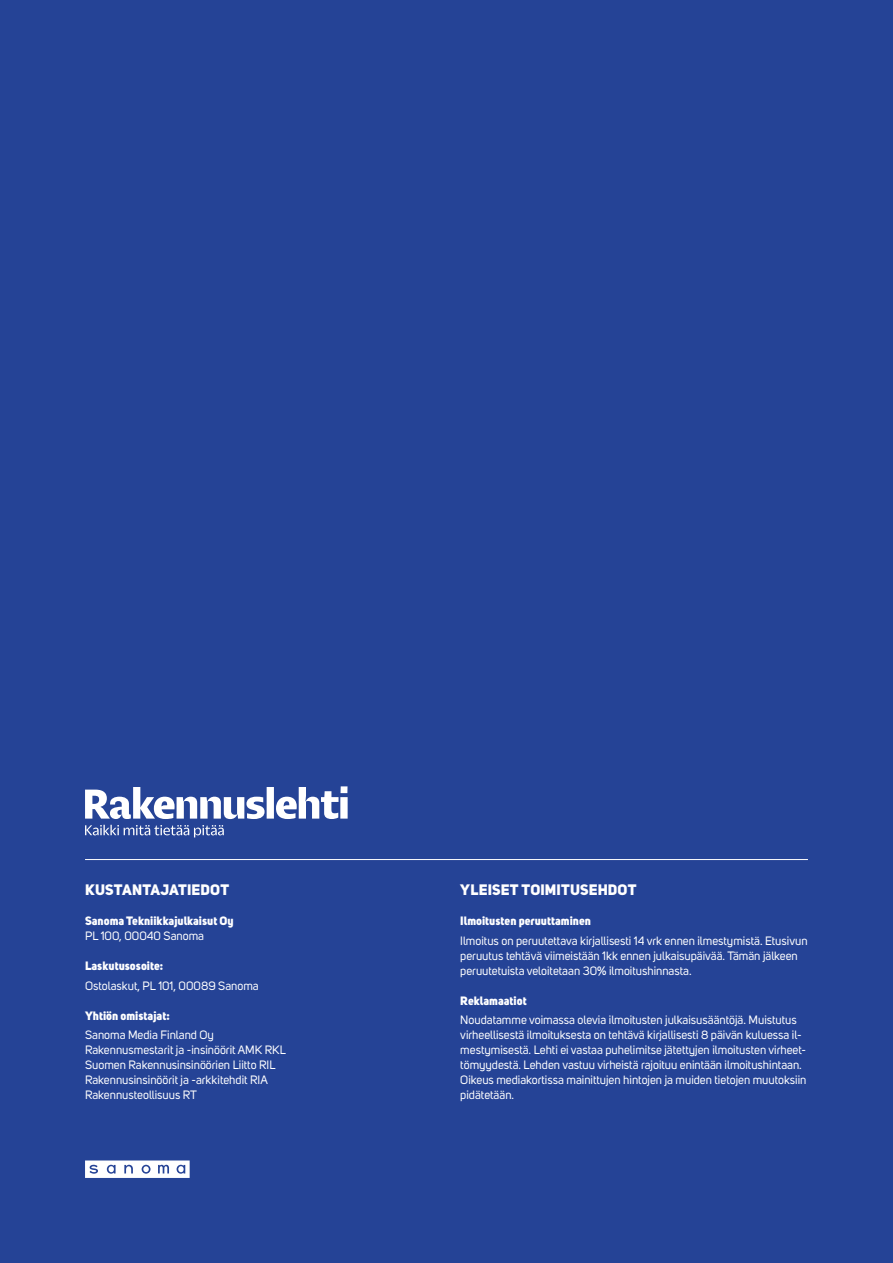
<style>
.page{position:relative;width:893px;height:1263px;background:#254396}
.page>*{position:absolute;margin:0;border:0;box-sizing:border-box;transform-origin:0 0}
.t1{font:800 15px "Uni Sans";letter-spacing:.01em;color:#fff}
.t2{font:12px/15px "Uni Sans";color:#fff}
.t3{font:800 12px "Uni Sans";color:#fff}
</style>
<div class="page">
<svg style="left:85px;top:1160px;width:105px;height:18px;background:#dadfed"></svg>
<svg style="left:85px;top:786px;width:263px;height:33px"></svg>
<svg style="left:85px;top:825px;width:139px;height:12px"></svg>
<hr style="left:85px;top:859px;width:723px;height:1px;background:#fff">
<p class="t1" style="left:85px;top:880px;width:146px">KUSTANTAJATIEDOT</p>
<p class="t3" style="left:85px;top:913px;width:150px">Sanoma Tekniikkajulkaisut Oy</p>
<p class="t2" style="left:85px;top:929px;width:121px">PL 100, 00040 Sanoma</p>
<p class="t3" style="left:85px;top:958px;width:80px">Laskutusosoite:</p>
<p class="t2" style="left:85px;top:978px;width:175px">Ostolaskut, PL 101, 00089 Sanoma</p>
<p class="t3" style="left:85px;top:1008px;width:86px">Yhtiön omistajat:</p>
<p class="t2" style="left:85px;top:1027px;width:202px">Sanoma Media Finland Oy Rakennusmestarit ja -insinöörit AMK RKL Suomen Rakennusinsinöörien Liitto RIL Rakennusinsinöörit ja -arkkitehdit RIA Rakennusteollisuus RT</p>
<p class="t1" style="left:460px;top:880px;width:178px">YLEISET TOIMITUSEHDOT</p>
<p class="t3" style="left:460px;top:913px;width:132px">Ilmoitusten peruuttaminen</p>
<p class="t2" style="left:460px;top:933px;width:349px">Ilmoitus on peruutettava kirjallisesti 14 vrk ennen ilmestymistä. Etusivun peruutus tehtävä viimeistään 1kk ennen julkaisupäivää. Tämän jälkeen peruutetuista veloitetaan 30% ilmoitushinnasta.</p>
<p class="t3" style="left:460px;top:993px;width:68px">Reklamaatiot</p>
<p class="t2" style="left:460px;top:1012px;width:348px">Noudatamme voimassa olevia ilmoitusten julkaisusääntöjä. Muistutus virheellisestä ilmoituksesta on tehtävä kirjallisesti 8 päivän kuluessa il&shy;mestymisestä. Lehti ei vastaa puhelimitse jätettyjen ilmoitusten virheet&shy;tömyydestä. Lehden vastuu virheistä rajoituu enintään ilmoitushintaan.<br>Oikeus mediakortissa mainittujen hintojen ja muiden tietojen muutoksiin pidätetään.</p>
</div>
